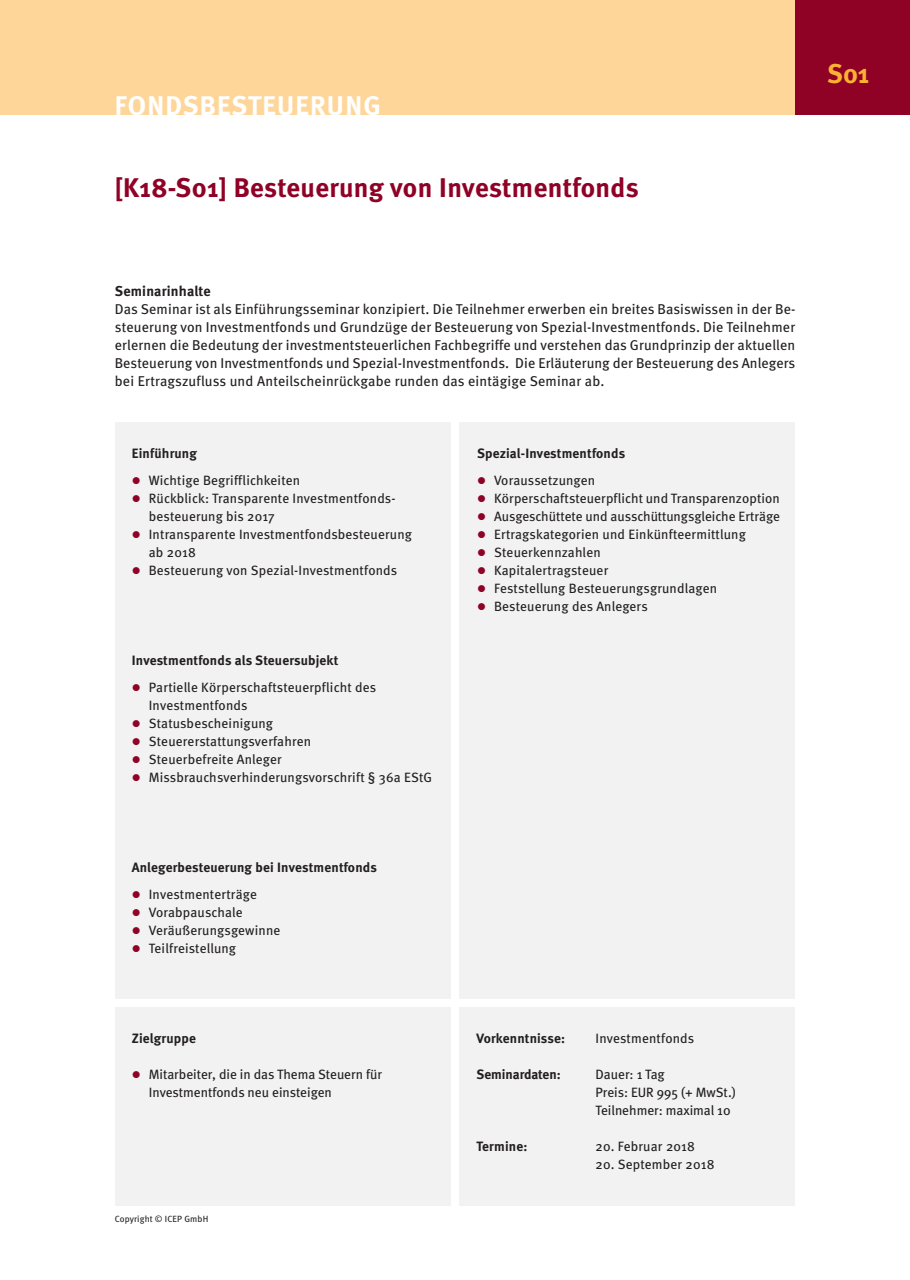
<style>
.page{position:relative;width:910px;height:1280px;background:#fff}
.page>*{position:absolute;margin:0;border:0;box-sizing:border-box;transform-origin:0 0}
.t1{font:700 27px "Meta";letter-spacing:.015em;color:#900126}
.t2{font:700 27px "Meta";letter-spacing:.045em;color:#fff}
.t3{font:700 27px "Meta";color:#fbb131}
.t4{font:14.25px/18px "Meta";letter-spacing:.015em;color:#231f20;text-align:justify}
.t5{font:700 14.25px "Meta";letter-spacing:.015em;color:#231f20}
.t6{font:13.5px/18px "Meta";letter-spacing:.01em;color:#231f20}
.t7{font:700 13.5px "Meta";letter-spacing:.015em;color:#231f20}
.t8{font:9px "Meta";letter-spacing:.015em;color:#231f20}
.s1{color:#900126}
</style>
<div class="page">
<div style="left:0;top:0;width:908px;height:115px;background:#fed69a"></div>
<div style="left:795px;top:0;width:115px;height:115px;background:#900126"></div>
<div style="left:459px;top:423px;width:336px;height:576px;background:#f1f2f1"></div>
<div style="left:115px;top:423px;width:336px;height:576px;background:#f1f2f1"></div>
<div style="left:459px;top:1008px;width:336px;height:198px;background:#f1f2f1"></div>
<div style="left:115px;top:1008px;width:336px;height:198px;background:#f1f2f1"></div>
<h1 class="t2" style="left:115px;top:95px;width:267px">FONDSBESTEUERUNG</h1>
<h1 class="t1" style="left:115px;top:178px;width:525px">[K18-S01] Besteuerung von Investmentfonds</h1>
<h1 class="t3" style="left:827px;top:63px;width:44px">S01</h1>
<p class="t5" style="left:115px;top:286px;width:97px">Seminarinhalte</p>
<p class="t4" style="left:115px;top:301px;width:682px">Das Seminar ist als Einführungsseminar konzipiert. Die Teilnehmer erwerben ein breites Basiswissen in der Be&shy;steuerung von Investmentfonds und Grundzüge der Besteuerung von Spezial-Investmentfonds. Die Teilnehmer erlernen die Bedeutung der investmentsteuerlichen Fachbegriffe und verstehen das Grundprinzip der aktuellen Besteuerung von Investmentfonds und Spezial-Investmentfonds. Die Erläuterung der Besteuerung des Anlegers bei Ertragszufluss und Anteilscheinrückgabe runden das eintägige Seminar ab.</p>
<p class="t7" style="left:132px;top:448px;width:67px">Einführung</p>
<p class="t6" style="left:132px;top:473px;width:170px"><span class="s1">●</span> Wichtige Begrifflichkeiten</p>
<p class="t6" style="left:149px;top:491px;width:248px;text-indent:-17px"><span class="s1">●</span> Rückblick: Transparente Investmentfonds&shy;besteuerung bis 2017</p>
<p class="t6" style="left:149px;top:527px;width:265px;text-indent:-17px"><span class="s1">●</span> Intransparente Investmentfondsbesteuerung ab 2018</p>
<p class="t6" style="left:132px;top:563px;width:267px"><span class="s1">●</span> Besteuerung von Spezial-Investmentfonds</p>
<p class="t7" style="left:132px;top:655px;width:208px">Investmentfonds als Steuersubjekt</p>
<p class="t6" style="left:149px;top:680px;width:229px;text-indent:-17px"><span class="s1">●</span> Partielle Körperschaftsteuerpflicht des<br>Investmentfonds</p>
<p class="t6" style="left:132px;top:716px;width:143px"><span class="s1">●</span> Statusbescheinigung</p>
<p class="t6" style="left:132px;top:734px;width:181px"><span class="s1">●</span> Steuererstattungsverfahren</p>
<p class="t6" style="left:132px;top:752px;width:151px"><span class="s1">●</span> Steuerbefreite Anleger</p>
<p class="t6" style="left:132px;top:770px;width:302px"><span class="s1">●</span> Missbrauchsverhinderungsvorschrift § 36a EStG</p>
<p class="t7" style="left:132px;top:862px;width:247px">Anlegerbesteuerung bei Investmentfonds</p>
<p class="t6" style="left:132px;top:887px;width:127px"><span class="s1">●</span> Investmenterträge</p>
<p class="t6" style="left:132px;top:905px;width:112px"><span class="s1">●</span> Vorabpauschale</p>
<p class="t6" style="left:132px;top:923px;width:150px"><span class="s1">●</span> Veräußerungsgewinne</p>
<p class="t6" style="left:132px;top:941px;width:106px"><span class="s1">●</span> Teilfreistellung</p>
<p class="t7" style="left:132px;top:1033px;width:66px">Zielgruppe</p>
<p class="t6" style="left:149px;top:1066px;width:235px;text-indent:-17px"><span class="s1">●</span> Mitarbeiter, die in das Thema Steuern für<br>Investmentfonds neu einsteigen</p>
<p class="t8" style="left:115px;top:1215px;width:95px">Copyright © ICEP GmbH</p>
<p class="t7" style="left:477px;top:448px;width:150px">Spezial-Investmentfonds</p>
<p class="t6" style="left:477px;top:473px;width:120px"><span class="s1">●</span> Voraussetzungen</p>
<p class="t6" style="left:477px;top:491px;width:304px"><span class="s1">●</span> Körperschaftsteuerpflicht und Transparenzoption</p>
<p class="t6" style="left:477px;top:509px;width:304px"><span class="s1">●</span> Ausgeschüttete und ausschüttungsgleiche Erträge</p>
<p class="t6" style="left:477px;top:527px;width:270px"><span class="s1">●</span> Ertragskategorien und Einkünfteermittlung</p>
<p class="t6" style="left:477px;top:545px;width:125px"><span class="s1">●</span> Steuerkennzahlen</p>
<p class="t6" style="left:477px;top:563px;width:133px"><span class="s1">●</span> Kapitalertragsteuer</p>
<p class="t6" style="left:477px;top:581px;width:242px"><span class="s1">●</span> Feststellung Besteuerungsgrundlagen</p>
<p class="t6" style="left:477px;top:599px;width:172px"><span class="s1">●</span> Besteuerung des Anlegers</p>
<p class="t7" style="left:476px;top:1033px;width:90px">Vorkenntnisse:</p>
<p class="t6" style="left:595px;top:1030px;width:100px">Investmentfonds</p>
<p class="t7" style="left:476px;top:1069px;width:86px">Seminardaten:</p>
<p class="t6" style="left:595px;top:1066px;width:142px">Dauer: 1 Tag<br>Preis: EUR 995 (+ MwSt.)<br>Teilnehmer: maximal 10</p>
<p class="t7" style="left:476px;top:1141px;width:52px">Termine:</p>
<p class="t6" style="left:595px;top:1138px;width:101px">20. Februar 2018</p>
<p class="t6" style="left:595px;top:1156px;width:121px">20. September 2018</p>
</div>
